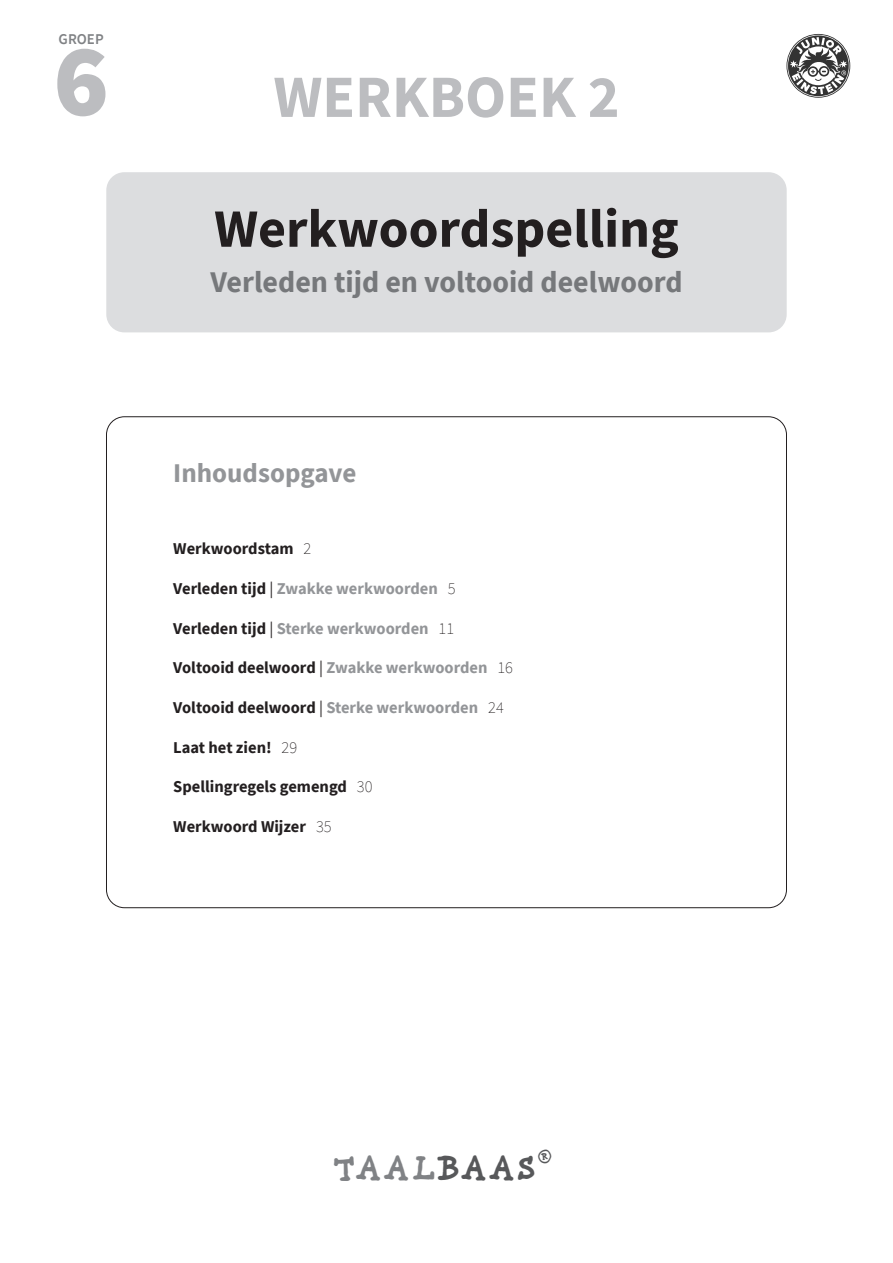
<style>
.page{position:relative;width:893px;height:1263px;background:#fff}
.page>*{position:absolute;margin:0;border:0;box-sizing:border-box;transform-origin:0 0}
.t1{font:900 102.75px "Source Sans Pro";color:#bcbdc0}
.t2{font:700 60px "Source Sans Pro";color:#bcbdc0}
.t3{font:700 54px "Source Sans Pro";color:#231f20}
.t4{font:700 37.5px "Providence Pro";letter-spacing:-.01em;color:#808285}
.t5{font:700 30px "Source Sans Pro";color:#76787b}
.t6{font:700 27px "Source Sans Pro";color:#939598}
.tussenkop{font:700 16.5px "Source Sans Pro";color:#231f20}
.tussenkop-2{font:700 16.5px "Source Sans Pro";color:#939598}
.t7{font:600 15px "Source Sans Pro";color:#808285}
.s1{font-weight:200}
.s2{color:#231f20}
.s3{font-weight:400;color:#231f20}
.s4{font-weight:200;color:#231f20}
.s5{font-weight:400}
.s6{color:#939598}
.s7{color:#57585a}
</style>
<div class="page">
<div style="left:106px;top:172px;width:681px;height:160px;background:#dcdddf;border-radius:18px"></div>
<svg style="left:786px;top:34px;width:64px;height:64px"></svg>
<p class="t7" style="left:59px;top:29px;width:47px">GROEP</p>
<p class="t1" style="left:53px;top:10px;width:57px">6</p>
<p class="t2" style="left:273px;top:56px;width:348px">WERKBOEK 2</p>
<p class="t3" style="left:214px;top:192px;width:466px">Werkwoordspelling</p>
<p class="t5" style="left:210px;top:261px;width:474px">Verleden tijd en voltooid deelwoord</p>
<p class="t6" style="left:173px;top:455px;width:185px">Inhoudsopgave</p>
<p class="tussenkop" style="left:173px;top:538px;width:139px">Werkwoordstam <span class="s1">2</span></p>
<p class="tussenkop-2" style="left:173px;top:577px;width:284px"><span class="s2">Verleden tijd</span> <span class="s3">|</span> Zwakke werkwoorden <span class="s4">5</span></p>
<p class="tussenkop-2" style="left:173px;top:617px;width:282px"><span class="s2">Verleden tijd</span> <span class="s3">|</span> Sterke werkwoorden <span class="s4">11</span></p>
<p class="tussenkop" style="left:173px;top:657px;width:341px">Voltooid deelwoord <span class="s5">|</span> <span class="s6">Zwakke werkwoorden</span> <span class="s1">16</span></p>
<p class="tussenkop" style="left:173px;top:696px;width:332px">Voltooid deelwoord <span class="s5">|</span> <span class="s6">Sterke werkwoorden</span> <span class="s1">24</span></p>
<p class="tussenkop" style="left:173px;top:736px;width:125px">Laat het zien! <span class="s1">29</span></p>
<p class="tussenkop" style="left:173px;top:775px;width:201px">Spellingregels gemengd <span class="s1">30</span></p>
<p class="tussenkop" style="left:173px;top:815px;width:160px">Werkwoord Wijzer <span class="s1">35</span></p>
<p class="t4" style="left:333px;top:1146px;width:222px">TAAL<span class="s7">BAAS</span><sup>®</sup></p>
</div>
